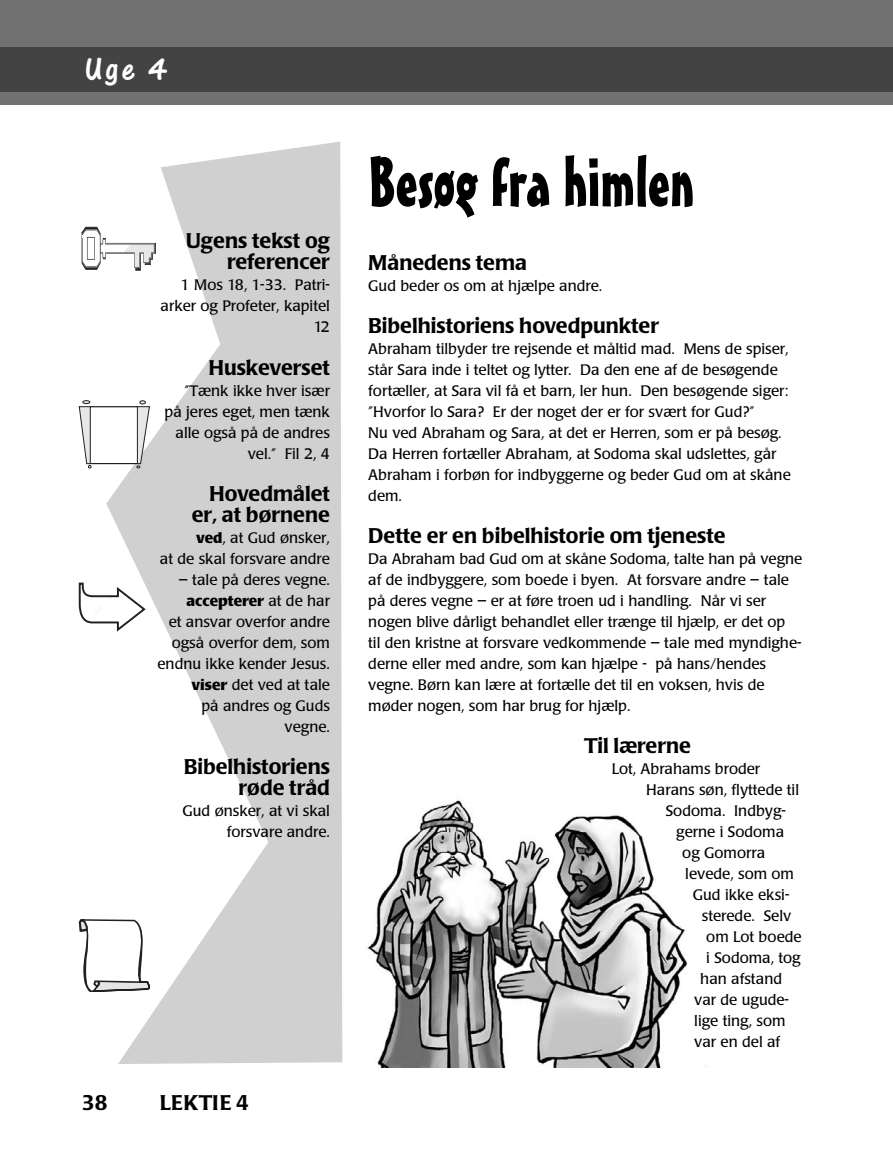
<style>
.page{position:relative;width:893px;height:1149px;background:#fff}
.page>*{position:absolute;margin:0;border:0;box-sizing:border-box;transform-origin:0 0}
.t1{font:69px "Mister Earl BT";color:#000}
.t2{font:33px "One Stroke Script Plain";color:#fff}
.t3{font:500 21px/21px "Poppl Laudatio";color:#000;text-align:right}
.t4{font:15px/21px "Poppl Laudatio";color:#000;text-align:right}
.s1{font-weight:700}
</style>
<div class="page">
<div style="left:0;top:0;width:893px;height:104px;background:#717171"></div>
<div style="left:0;top:47px;width:893px;height:44px;background:#434343"></div>
<svg style="left:106px;top:141px;width:236px;height:922px;fill:#d0d0d0"></svg>
<svg style="left:78px;top:642px;width:73px;height:350px"></svg>
<svg style="left:79px;top:400px;width:71px;height:68px"></svg>
<div style="left:90px;top:406px;width:48px;height:58px;background:#fff;border:1px solid #231f20"></div>
<svg style="left:82px;top:227px;width:74px;height:43px"></svg>
<svg style="left:79px;top:582px;width:67px;height:49px"></svg>
<img style="left:367px;top:800px;width:320px;height:266px">
<h2 class="t2" style="left:85px;top:59px;width:84px">Uge 4</h2>
<h3 class="t3" style="left:186px;top:232px;width:146px">Ugens tekst og referencer</h3>
<p class="t4" style="left:161px;top:275px;width:171px">1 Mos 18, 1-33. Patri&shy;arker og Profeter, kapitel<br>12</p>
<h3 class="t3" style="left:208px;top:359px;width:123px">Huskeverset</h3>
<p class="t4" style="left:165px;top:381px;width:167px">”Tænk ikke hver især på jeres eget, men tænk alle også på de andres vel.” Fil 2, 4</p>
<h3 class="t3" style="left:192px;top:485px;width:140px">Hovedmålet er, at børnene</h3>
<p class="t4" style="left:160px;top:528px;width:171px"><span class="s1">ved</span>, at Gud ønsker,<br>at de skal forsvare andre</p>
<p class="t4" style="left:157px;top:570px;width:174px">– tale på deres vegne. <span class="s1">accepterer</span> at de har<br>et ansvar overfor andre også overfor dem, som endnu ikke kender Jesus. <span class="s1">viser</span> det ved at tale<br>på andres og Guds vegne.</p>
<h3 class="t3" style="left:184px;top:758px;width:148px">Bibelhistoriens røde tråd</h3>
<p class="t4" style="left:182px;top:801px;width:149px">Gud ønsker, at vi skal forsvare andre.</p>
<h3 class="t3" style="left:82px;top:1094px;width:27px">38</h3>
<h3 class="t3" style="left:160px;top:1094px;width:91px">LEKTIE 4</h3>
<h1 class="t1" style="left:368px;top:154px;width:328px">Besøg fra himlen</h1>
<h3 class="t3" style="left:368px;top:254px;width:160px">Månedens tema</h3>
<p class="t4" style="left:368px;top:276px;width:236px">Gud beder os om at hjælpe andre.</p>
<h3 class="t3" style="left:368px;top:317px;width:292px">Bibelhistoriens hovedpunkter</h3>
<p class="t4" style="left:368px;top:339px;width:424px;text-align:left">Abraham tilbyder tre rejsende et måltid mad. Mens de spiser, står Sara inde i teltet og lytter. Da den ene af de besøgende fortæller, at Sara vil få et barn, ler hun. Den besøgende siger: ”Hvorfor lo Sara? Er der noget der er for svært for Gud?”<br>Nu ved Abraham og Sara, at det er Herren, som er på besøg.<br>Da Herren fortæller Abraham, at Sodoma skal udslettes, går Abraham i forbøn for indbyggerne og beder Gud om at skåne dem.</p>
<h3 class="t3" style="left:368px;top:527px;width:359px">Dette er en bibelhistorie om tjeneste</h3>
<p class="t4" style="left:368px;top:549px;width:436px;text-align:left">Da Abraham bad Gud om at skåne Sodoma, talte han på vegne af de indbyggere, som boede i byen. At forsvare andre – tale på deres vegne – er at føre troen ud i handling. Når vi ser nogen blive dårligt behandlet eller trænge til hjælp, er det op<br>til den kristne at forsvare vedkommende – tale med myndighe&shy;derne eller med andre, som kan hjælpe - på hans/hendes vegne. Børn kan lære at fortælle det til en voksen, hvis de møder nogen, som har brug for hjælp.</p>
<h3 class="t3" style="left:584px;top:737px;width:108px">Til lærerne</h3>
<p class="t4" style="left:612px;top:759px;width:150px">Lot, Abrahams broder</p>
<p class="t4" style="left:646px;top:780px;width:154px">Harans søn, flyttede til</p>
<p class="t4" style="left:666px;top:801px;width:121px">Sodoma. Indbyg-</p>
<p class="t4" style="left:676px;top:822px;width:109px">gerne i Sodoma</p>
<p class="t4" style="left:682px;top:843px;width:84px">og Gomorra</p>
<p class="t4" style="left:685px;top:864px;width:110px">levede, som om</p>
<p class="t4" style="left:693px;top:885px;width:98px">Gud ikke eksi-</p>
<p class="t4" style="left:702px;top:906px;width:91px">sterede. Selv</p>
<p class="t4" style="left:706px;top:927px;width:97px">om Lot boede</p>
<p class="t4" style="left:706px;top:948px;width:96px">i Sodoma, tog</p>
<p class="t4" style="left:700px;top:969px;width:83px">han afstand</p>
<p class="t4" style="left:694px;top:990px;width:96px">var de ugude-</p>
<p class="t4" style="left:694px;top:1011px;width:93px">lige ting, som</p>
<p class="t4" style="left:694px;top:1032px;width:87px">var en del af</p>
</div>
